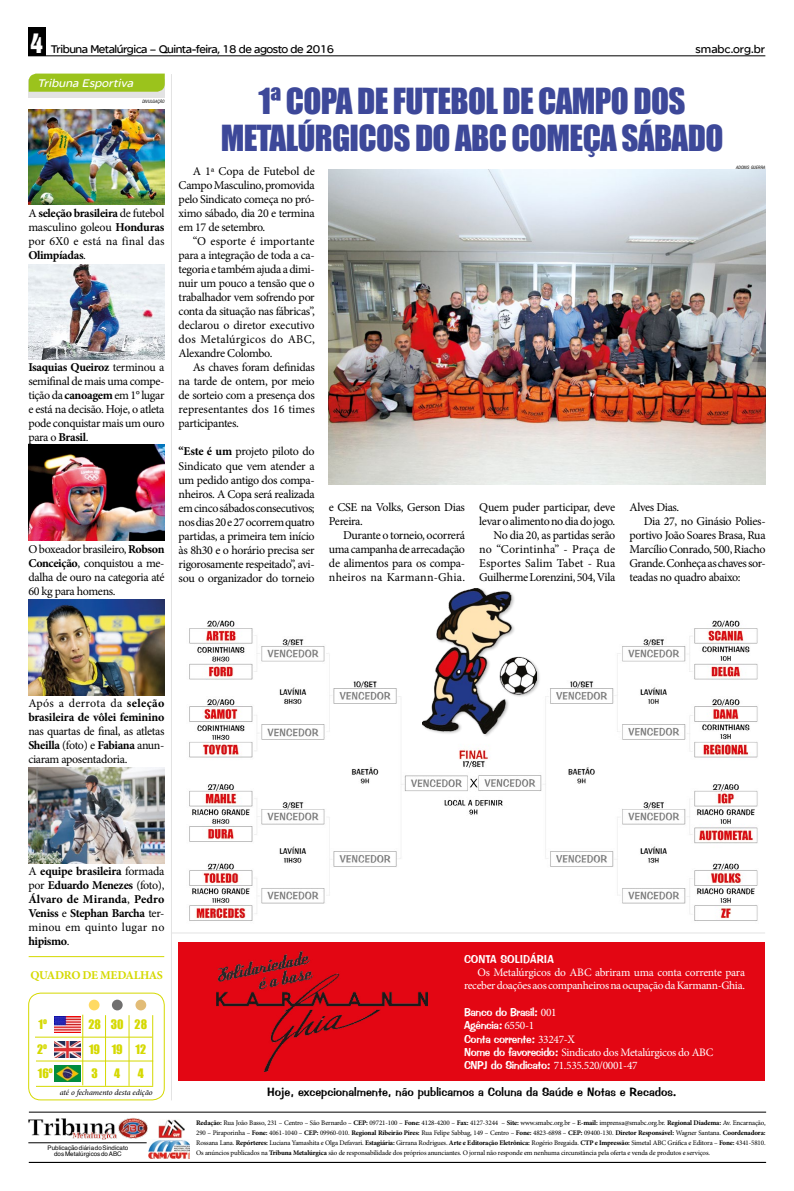
<style>
.page{position:relative;width:794px;height:1191px;background:#fff}
.page>*{position:absolute;margin:0;border:0;box-sizing:border-box;transform-origin:0 0}
.t1{font:33px/37px "Impact";letter-spacing:-.02em;color:#3d4899;text-align:center}
.t2{font:12px/14px "Minion Pro";letter-spacing:-.03em;color:#000;text-align:justify}
.t3{font:700 12px/14px "Minion Pro";letter-spacing:-.02em;color:#000}
.t4{font:12px "Impress BT";color:#000}
.t5{font:12px "SE Optimist Semi";letter-spacing:-.04em;color:#000}
.t6{font:12px/24.5px "Impact";color:#d5d900;text-align:justify}
.t7{font:italic 12px "SE Optimist Semi";color:#fff}
.t8{font:700 12px "Minion Pro";letter-spacing:-.035em;color:#d5d900}
.t9{font:12px "SE Optimist Semi";color:#000}
.t10{font:11.4px/13.3px "Minion Pro";letter-spacing:-.03em;color:#fff;text-align:right}
.t11{font:11.4px/13.3px "Impress BT";color:#fff}
.t12{font:italic 8.1px "Minion Pro";letter-spacing:-.01em;color:#000}
.t13{font:7px/10px "Minion Pro";letter-spacing:-.02em;color:#000;text-align:justify}
.t14{font:6.2px/6.2px "Helvetica";color:#000;text-align:center}
.t15{font:italic condensed 4.4px "Swiss 721 BT";color:#000}
.s1{font-family:"Helvetica Inserat";font-size:25px;color:#fff}
.s2{font-weight:700}
.s3{font-weight:400}
.s4{font-family:"Minion Pro"}
.s5{font-family:"Impress BT"}
</style>
<div class="page">
<img style="left:178px;top:620px;width:587px;height:314px">
<div style="left:29px;top:79px;width:136px;height:18px;background:#e3e3e3"></div>
<svg style="left:29px;top:74px;width:136px;height:18px"></svg>
<hr style="left:29px;top:956px;width:135px;height:1px;background:#d5d900">
<hr style="left:35px;top:1036px;width:117px;height:1px;background:#d5d900">
<hr style="left:82px;top:1014px;width:1px;height:71px;background:#d5d900">
<hr style="left:105px;top:1015px;width:1px;height:70px;background:#d5d900">
<hr style="left:128px;top:1015px;width:1px;height:70px;background:#d5d900">
<hr style="left:152px;top:1015px;width:1px;height:70px;background:#d5d900">
<hr style="left:36px;top:1060px;width:117px;height:1px;background:#d5d900">
<hr style="left:36px;top:1085px;width:117px;height:1px;background:#d5d900">
<img style="left:28px;top:109px;width:136px;height:95px">
<img style="left:28px;top:264px;width:136px;height:96px">
<img style="left:28px;top:444px;width:136px;height:97px">
<img style="left:28px;top:599px;width:136px;height:96px">
<img style="left:29px;top:767px;width:135px;height:96px">
<div style="left:28px;top:992px;width:137px;height:108px;border:1px solid #d5d900;border-radius:12px"></div>
<img style="left:54px;top:1016px;width:27px;height:16px">
<img style="left:54px;top:1041px;width:27px;height:16px">
<img style="left:54px;top:1065px;width:27px;height:16px">
<div style="left:112px;top:999px;width:11px;height:11px;background:#706f6f;border-radius:50%"></div>
<div style="left:135px;top:999px;width:11px;height:11px;background:#e2bc77;border-radius:50%"></div>
<div style="left:89px;top:999px;width:11px;height:11px;background:#ffda63;border-radius:50%"></div>
<img style="left:329px;top:169px;width:436px;height:316px">
<img style="left:28px;top:1118px;width:120px;height:22px">
<hr style="left:29px;top:1112px;width:737px;height:1px;background:#000">
<img style="left:149px;top:1139px;width:41px;height:19px">
<img style="left:158px;top:1126px;width:1px;height:12px">
<img style="left:159px;top:1119px;width:25px;height:19px">
<hr style="left:29px;top:1162px;width:737px;height:1px;background:#000">
<hr style="left:28px;top:1142px;width:119px;height:1px;background:#000">
<div style="left:28px;top:27px;width:17px;height:29px;background:#000"></div>
<hr style="left:28px;top:55px;width:737px;height:1px;background:#000">
<hr style="left:171px;top:74px;width:1px;height:1026px;background:#e3e3e3">
<div style="left:178px;top:942px;width:587px;height:139px;background:#e30613"></div>
<img style="left:217px;top:952px;width:210px;height:119px">
<hr style="left:171px;top:932px;width:594px;height:1px;background:#e3e3e3">
<div style="left:421px;top:588px;width:120px;height:150px;background:#000;opacity:.24"></div>
<img style="left:422px;top:588px;width:114px;height:145px">
<p class="t5" style="left:30px;top:42px;width:305px"><span class="s1">4</span> Tribuna Metalúrgica – Quinta-feira, 18 de agosto de 2016</p>
<p class="t9" style="left:695px;top:42px;width:71px">smabc.org.br</p>
<h1 class="t1" style="left:221px;top:82px;width:504px">1ª COPA DE FUTEBOL DE CAMPO DOS<br>METALÚRGICOS DO ABC COMEÇA SÁBADO</h1>
<p class="t2" style="left:179px;top:164px;width:138px;text-indent:14px">A 1ª Copa de Futebol de Campo Masculino, promovida pelo Sindicato começa no pró&shy;ximo sábado, dia 20 e termina em 17 de setembro.</p>
<p class="t2" style="left:179px;top:235px;width:138px;text-indent:14px">“O esporte é importante para a integração de toda a ca&shy;tegoria e também ajuda a dimi&shy;nuir um pouco a tensão que o trabalhador vem sofrendo por conta da situação nas fábricas”, declarou o diretor executivo dos Metalúrgicos do ABC, Alexandre Colombo.</p>
<p class="t2" style="left:179px;top:361px;width:138px;text-indent:14px">As chaves foram definidas na tarde de ontem, por meio de sorteio com a presença dos representantes dos 16 times participantes.</p>
<p class="t2" style="left:179px;top:445px;width:138px"><span class="s2">“Este é um</span> projeto piloto do Sindicato que vem atender a um pedido antigo dos compa&shy;nheiros. A Copa será realizada em cinco sábados consecutivos; nos dias 20 e 27 ocorrem quatro partidas, a primeira tem início às 8h30 e o horário precisa ser rigorosamente respeitado”, avi&shy;sou o organizador do torneio</p>
<p class="t7" style="left:38px;top:77px;width:100px">Tribuna Esportiva</p>
<p class="t15" style="left:142px;top:99px;width:24px">DIVULGAÇÃO</p>
<p class="t15" style="left:736px;top:164px;width:31px">ADONIS GUERRA</p>
<p class="t2" style="left:28px;top:206px;width:138px">A <span class="s2">seleção brasileira</span> de futebol masculino goleou <span class="s2">Honduras </span>por 6X0 e está na final das <span class="s2">Olimpíadas</span>.</p>
<p class="t2" style="left:28px;top:360px;width:138px"><span class="s2">Isaquias Queiroz</span> terminou a semifinal de mais uma compe&shy;tição da <span class="s2">canoagem</span> em 1° lugar e está na decisão. Hoje, o atleta pode conquistar mais um ouro para o <span class="s2">Brasil</span>.</p>
<p class="t2" style="left:329px;top:500px;width:138px">e CSE na Volks, Gerson Dias<br>Pereira.</p>
<p class="t2" style="left:329px;top:528px;width:138px;text-indent:14px">Durante o torneio, ocorrerá uma campanha de arrecadação de alimentos para os compa&shy;nheiros na Karmann-Ghia.</p>
<p class="t2" style="left:479px;top:500px;width:138px;text-align:right">Quem puder participar, deve levar o alimento no dia do jogo.<br>No dia 20, as partidas serão no “Corintinha” - Praça de<br>Esportes Salim Tabet - Rua<br>Guilherme Lorenzini, 504, Vila</p>
<p class="t2" style="left:629px;top:500px;width:51px">Alves Dias.</p>
<p class="t2" style="left:643px;top:514px;width:123px">Dia 27, no Ginásio Polies-</p>
<p class="t2" style="left:629px;top:528px;width:138px">portivo João Soares Brasa, Rua</p>
<p class="t2" style="left:629px;top:542px;width:138px">Marcílio Conrado, 500, Riacho</p>
<p class="t2" style="left:629px;top:556px;width:138px">Grande. Conheça as chaves sor-</p>
<p class="t2" style="left:629px;top:570px;width:113px">teadas no quadro abaixo:</p>
<p class="t2" style="left:28px;top:542px;width:138px">O boxeador brasileiro, <span class="s2">Robson Conceição</span>, conquistou a me&shy;dalha de ouro na categoria até 60 kg para homens.</p>
<p class="t3" style="left:28px;top:696px;width:138px"><span class="s3">Após a derrota da</span> seleção brasileira de vôlei feminino</p>
<p class="t2" style="left:28px;top:724px;width:138px">nas quartas de final, as atletas <span class="s2">Sheilla</span> (foto) e <span class="s2">Fabiana</span> anun&shy;ciaram aposentadoria.</p>
<p class="t3" style="left:28px;top:864px;width:138px;text-align:justify"><span class="s3">A</span> equipe brasileira <span class="s3">formada por</span> Eduardo Menezes <span class="s3">(foto), </span>Álvaro de Miranda<span class="s3">,</span> Pedro Veniss <span class="s3">e</span> Stephan Barcha <span class="s3">ter&shy;minou em quinto lugar no </span>hipismo<span class="s3">.</span></p>
<p class="t8" style="left:31px;top:966px;width:104px">quadro de medalhas</p>
<p class="t6" style="left:37px;top:1012px;width:17px;text-align:left">1º<br>2º<br>16º</p>
<p class="t6" style="left:88px;top:1012px;width:14px">28<br>19<br>3</p>
<p class="t6" style="left:111px;top:1012px;width:14px">30<br>19<br>4</p>
<p class="t6" style="left:135px;top:1012px;width:14px">28<br>12<br>4</p>
<p class="t12" style="left:60px;top:1086px;width:94px">até o fechamento desta edição</p>
<p class="t14" style="left:48px;top:1144px;width:82px">Publicação diária do Sindicato dos Metalúrgicos do ABC</p>
<p class="t11" style="left:464px;top:952px;width:91px">Conta Solidária</p>
<p class="t10" style="left:464px;top:965px;width:282px">Os Metalúrgicos do ABC abriram uma conta corrente para receber doações aos companheiros na ocupação da Karmann-Ghia.</p>
<p class="t11" style="left:464px;top:1005px;width:113px">Banco do Brasil: <span class="s4">001<br></span>Agência: <span class="s4">6550-1<br></span>Conta corrente: <span class="s4">33247-X</span></p>
<p class="t10" style="left:464px;top:1045px;width:251px;text-align:left"><span class="s5">Nome do favorecido:</span> Sindicato dos Metalúrgicos do ABC<br><span class="s5">CNPJ do Sindicato:</span> 71.535.520/0001-47</p>
<p class="t4" style="left:267px;top:1084px;width:411px">Hoje, excepcionalmente, não publicamos a Coluna da Saúde e Notas e Recados.</p>
<p class="t13" style="left:196px;top:1118px;width:571px"><span class="s2">Redação:</span> Rua João Basso, 231 – Centro – São Bernardo – <span class="s2">CEP:</span> 09721-100 – <span class="s2">Fone:</span> 4128-4200 – <span class="s2">Fax:</span> 4127-3244 – <span class="s2">Site:</span> www.smabc.org.br – <span class="s2">E-mail:</span> imprensa@smabc.org.br. <span class="s2">Regional Diadema:</span> Av. Encarnação, 290 – Piraporinha – <span class="s2">Fone:</span> 4061-1040 – <span class="s2">CEP:</span> 09960-010. <span class="s2">Regional Ribeirão Pires:</span> Rua Felipe Sabbag, 149 – Centro – <span class="s2">Fone:</span> 4823-6898 – <span class="s2">CEP:</span> 09400-130. <span class="s2">Diretor Responsável:</span> Wagner Santana. <span class="s2">Coordenadora:<br></span>Rossana Lana. <span class="s2">Repórteres:</span> Luciana Yamashita e Olga Defavari. <span class="s2">Estagiária:</span> Girrana Rodrigues. <span class="s2">Arte e Editoração Eletrônica:</span> Rogério Bregaida. <span class="s2">CTP e Impressão:</span> Simetal ABC Gráfica e Editora – <span class="s2">Fone:</span> 4341-5810.<br>Os anúncios publicados na <span class="s2">Tribuna Metalúrgica</span> são de responsabilidade dos próprios anunciantes. O jornal não responde em nenhuma circunstância pela oferta e venda de produtos e serviços.</p>
</div>
